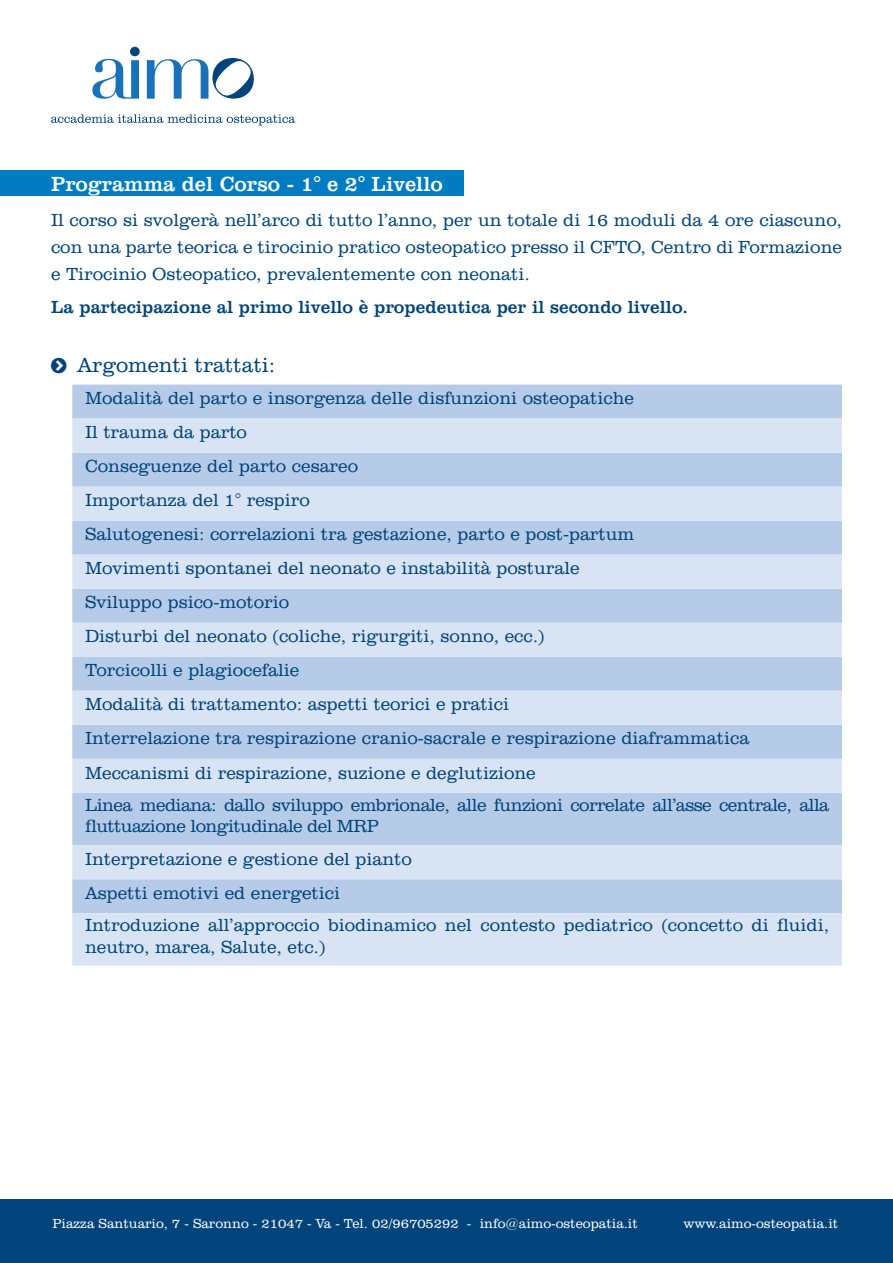
<style>
.page{position:relative;width:893px;height:1263px;background:#fff}
.page>*{position:absolute;margin:0;border:0;box-sizing:border-box;transform-origin:0 0}
.t1{font:21px "Clarendon BT";color:#fff}
.t2{font:300 21px "Clarendon BT";color:#00447b}
.t3{font:300 18px/34px "Clarendon BT";color:#00447b}
.t4{font:300 18px/21.6px "Clarendon BT";letter-spacing:-.03em;color:#00447b}
.t5{font:18px "Clarendon BT";color:#00447b}
.t6{font:300 13.5px "Clarendon BT";color:#fff}
</style>
<div class="page">
<div style="left:0;top:1199px;width:893px;height:64px;background:#00447b"></div>
<svg style="left:51px;top:114px;width:244px;height:11px"></svg>
<svg style="left:92px;top:47px;width:48px;height:52px"></svg>
<svg style="left:147px;top:58px;width:107px;height:41px"></svg>
<div style="left:0;top:170px;width:463px;height:26px;background:#007cc2"></div>
<div style="left:72px;top:385px;width:770px;height:34px;background:#b6cbe8"></div>
<svg style="left:72px;top:419px;width:770px;height:546px;background:#c9d8ee"></svg>
<p class="t1" style="left:51px;top:171px;width:393px">Programma del Corso - 1° e 2° Livello</p>
<p class="t3" style="left:51px;top:206px;width:792px;line-height:27px;text-align:justify">Il corso si svolgerà nell’arco di tutto l’anno, per un totale di 16 moduli da 4 ore ciascuno, con una parte teorica e tirocinio pratico osteopatico presso il CFTO, Centro di Formazione e Tirocinio Osteopatico, prevalentemente con neonati.</p>
<p class="t5" style="left:51px;top:296px;width:638px">La partecipazione al primo livello è propedeutica per il secondo livello.</p>
<p class="t2" style="left:77px;top:352px;width:199px">Argomenti trattati:</p>
<p class="t3" style="left:85px;top:381px;width:666px">Modalità del parto e insorgenza delle disfunzioni osteopatiche<br>Il trauma da parto<br>Conseguenze del parto cesareo<br>Importanza del 1° respiro<br>Salutogenesi: correlazioni tra gestazione, parto e post-partum<br>Movimenti spontanei del neonato e instabilità posturale<br>Sviluppo psico-motorio<br>Disturbi del neonato (coliche, rigurgiti, sonno, ecc.)<br>Torcicolli e plagiocefalie<br>Modalità di trattamento: aspetti teorici e pratici<br>Interrelazione tra respirazione cranio-sacrale e respirazione diaframmatica Meccanismi di respirazione, suzione e deglutizione</p>
<p class="t4" style="left:85px;top:794px;width:746px">Linea mediana: dallo sviluppo embrionale, alle funzioni correlate all’asse centrale, alla fluttuazione longitudinale del MRP</p>
<p class="t3" style="left:85px;top:841px;width:328px">Interpretazione e gestione del pianto<br>Aspetti emotivi ed energetici</p>
<p class="t3" style="left:85px;top:914px;width:746px;line-height:21.6px">Introduzione all’approccio biodinamico nel contesto pediatrico (concetto di fluidi, neutro, marea, Salute, etc.)</p>
<p class="t6" style="left:52px;top:1215px;width:587px">Piazza Santuario, 7 - Saronno - 21047 - Va - Tel. 02/96705292 - info@aimo-osteopatia.it</p>
<p class="t6" style="left:683px;top:1215px;width:156px">www.aimo-osteopatia.it</p>
</div>
